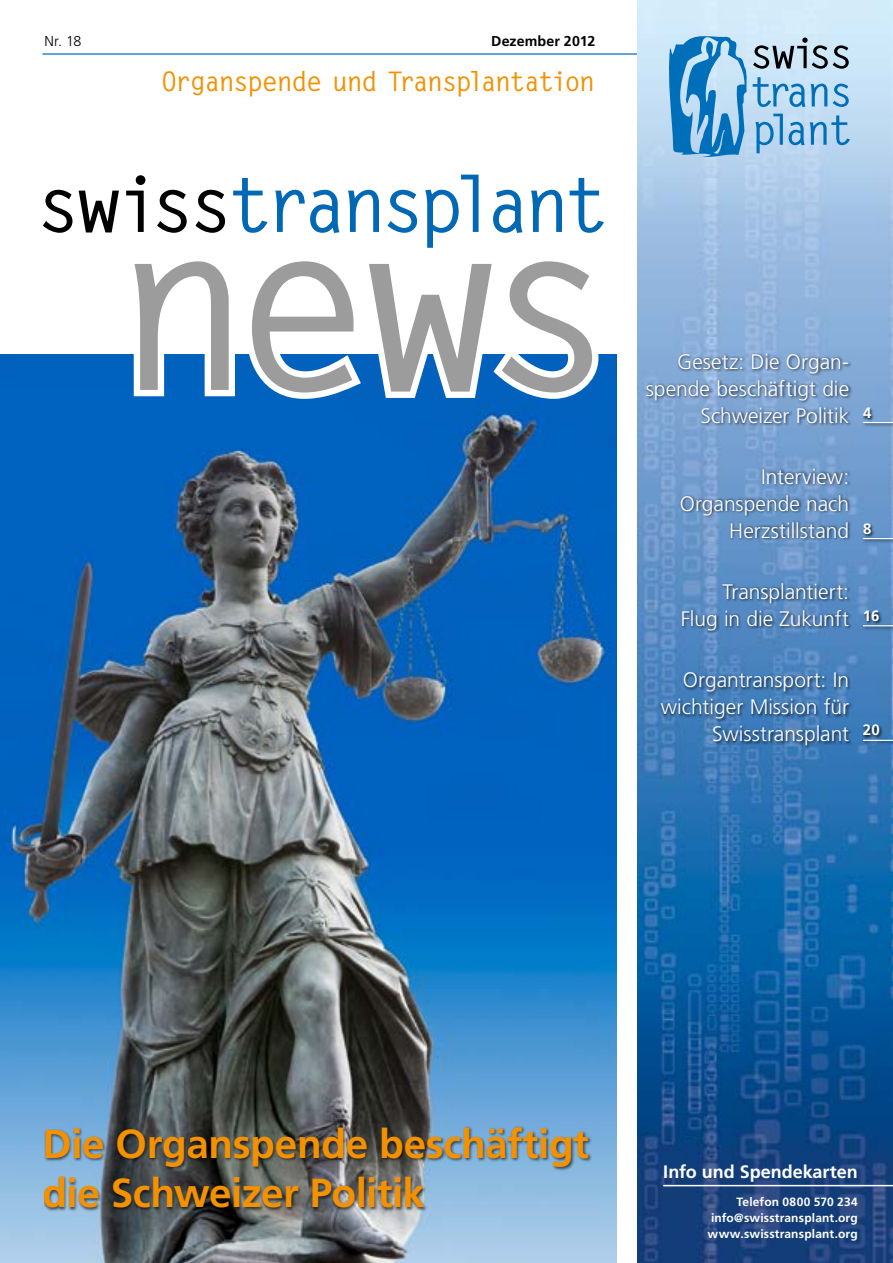
<style>
.page{position:relative;width:893px;height:1263px;background:#fff}
.page>*{position:absolute;margin:0;border:0;box-sizing:border-box;transform-origin:0 0}
.t1{font:700 235.5px "Letter Gothic Std";color:#9c9c9d}
.t2{font:700 77.25px "Letter Gothic Std";letter-spacing:-.1em;color:#0068b4}
.t3{font:700 40.5px/49.5px "Frutiger";letter-spacing:-.01em;color:#f39100}
.t4{font:700 27px "Letter Gothic Std";letter-spacing:-.07em;color:#f39100}
.t5{font:300 21px/27px "Frutiger";color:#fff;text-align:right}
.t6{font:700 18px "Frutiger";color:#fff}
.t7{font:700 15px "Frutiger";color:#fff}
.t8{font:700 14.25px "Frutiger";letter-spacing:.005em;color:#000}
.t9{font:300 14.25px "Frutiger";color:#000}
.t10{font:700 12px/15.8px "Frutiger";letter-spacing:.015em;color:#fff;text-align:justify}
.s1{color:#000}
</style>
<div class="page">
<img style="left:0;top:354px;width:617px;height:909px">
<hr style="left:43px;top:53px;width:595px;height:2px;background:#0068b4">
<img style="left:637px;top:0;width:256px;height:1263px">
<div style="left:646px;top:353px;width:207px;height:396px;background:#000;opacity:.61"></div>
<div style="left:862px;top:611px;width:31px;height:19px;background:#000;opacity:.75"></div>
<hr style="left:863px;top:625px;width:30px;height:1px;background:#fff">
<div style="left:862px;top:725px;width:31px;height:20px;background:#000;opacity:.75"></div>
<hr style="left:863px;top:740px;width:30px;height:1px;background:#fff">
<hr style="left:663px;top:1185px;width:230px;height:1px;background:#fff">
<div style="left:863px;top:408px;width:30px;height:19px;background:#000;opacity:.75"></div>
<hr style="left:863px;top:422px;width:30px;height:1px;background:#fff">
<div style="left:863px;top:524px;width:30px;height:19px;background:#000;opacity:.75"></div>
<hr style="left:863px;top:538px;width:30px;height:1px;background:#fff">
<svg style="left:118px;top:354px;width:489px;height:52px"></svg>
<svg style="left:753px;top:38px;width:96px;height:31px;background:#9aacb9"></svg>
<svg style="left:753px;top:77px;width:52px;height:30px;background:#8ec1e5"></svg>
<svg style="left:811px;top:84px;width:16px;height:22px"></svg>
<svg style="left:833px;top:84px;width:16px;height:23px"></svg>
<svg style="left:755px;top:114px;width:28px;height:39px"></svg>
<svg style="left:789px;top:115px;width:61px;height:30px;background:#8cbde2"></svg>
<svg style="left:669px;top:36px;width:78px;height:121px;background:#5ea5d6"></svg>
<div style="left:44px;top:1125px;width:547px;height:87px;background:#000;opacity:.61"></div>
<p class="t9" style="left:45px;top:33px;width:38px">Nr. 18</p>
<p class="t8" style="left:491px;top:33px;width:106px">Dezember 2012</p>
<p class="t4" style="left:161px;top:65px;width:436px">Organspende und Transplantation</p>
<h2 class="t2" style="left:36px;top:157px;width:575px"><span class="s1">swiss</span>transplant</h2>
<h1 class="t1" style="left:114px;top:161px;width:509px">news</h1>
<p class="t5" style="left:646px;top:348px;width:205px">Gesetz: Die Organ&shy;spende beschäftigt die<br>Schweizer Politik</p>
<p class="t7" style="left:863px;top:404px;width:10px">4</p>
<p class="t5" style="left:680px;top:463px;width:171px">Interview:<br>Organspende nach<br>Herzstillstand</p>
<p class="t7" style="left:863px;top:520px;width:10px">8</p>
<p class="t5" style="left:681px;top:578px;width:170px">Transplantiert:<br>Flug in die Zukunft</p>
<p class="t7" style="left:863px;top:607px;width:18px">16</p>
<p class="t5" style="left:661px;top:666px;width:190px">Organtransport: In wichtiger Mission für<br>Swisstransplant</p>
<p class="t7" style="left:863px;top:721px;width:18px">20</p>
<h3 class="t3" style="left:43px;top:1119px;width:548px">Die Organspende beschäftigt die Schweizer Politik</h3>
<p class="t6" style="left:663px;top:1162px;width:196px">Info und Spendekarten</p>
<p class="t10" style="left:708px;top:1194px;width:152px;text-indent:29px">Telefon 0800 570 234 info@swisstransplant.org www.swisstransplant.org</p>
</div>
